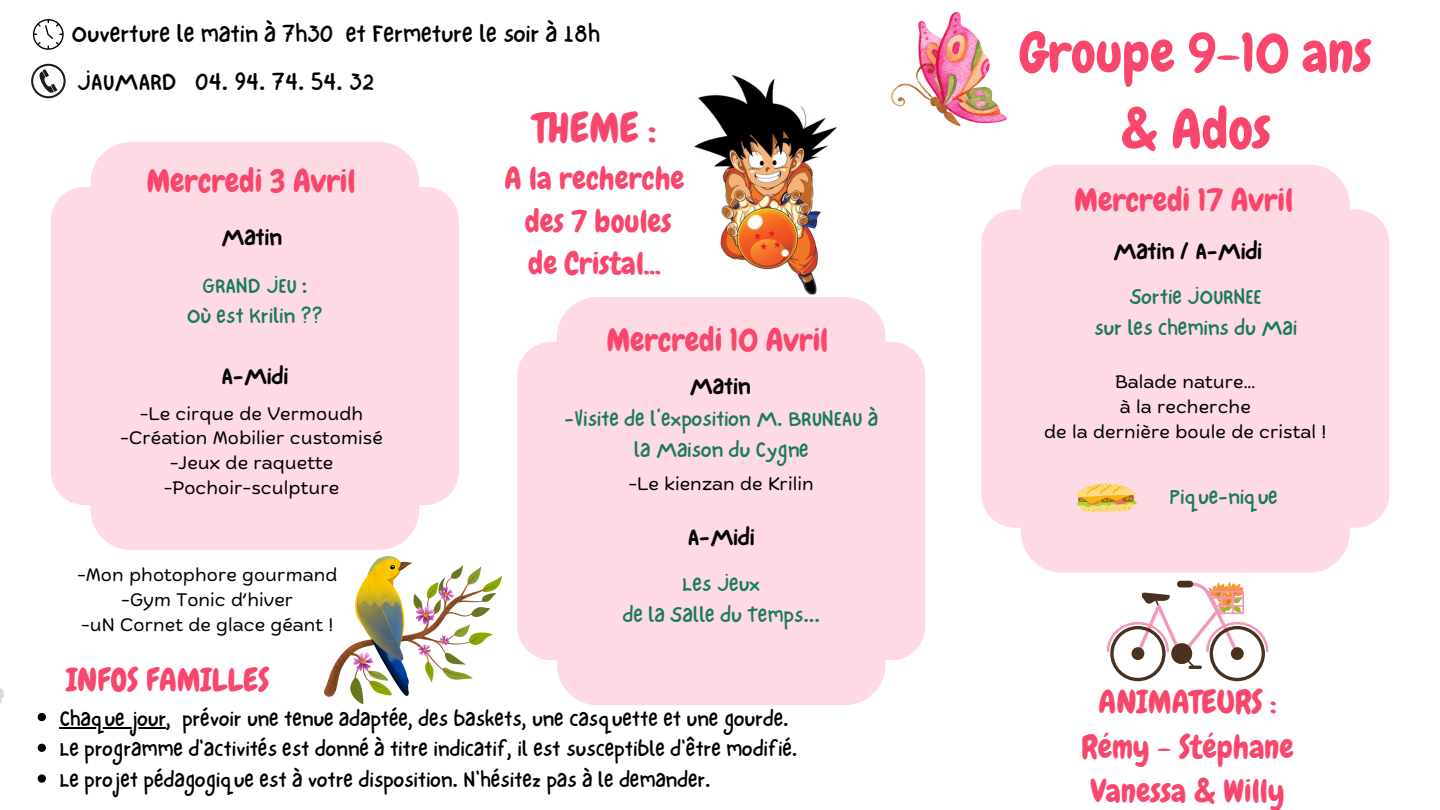
<style>
.page{position:relative;width:1440px;height:810px;background:#fff}
.page>*{position:absolute;margin:0;border:0;box-sizing:border-box;transform-origin:0 0}
.t1{font:54.8px/76.6px "Chewy";color:#f9476b;text-align:center}
.t2{font:41px "Chewy";color:#f9476b}
.t3{font:32px/44.2px "Chewy";color:#f9476b;text-align:center}
.t4{font:31px/42.8px "Chewy";color:#f9476b;text-align:center}
.t5{font:25px "NF One Little Font Regular";color:#000}
.t6{font:24px "NF One Little Font Bold";color:#020202}
.t7{font:22px "NF One Little Font Regular";color:#000}
.t8{font:22px/30.8px "NF One Little Font Regular";color:#1a795c;text-align:center}
.t9{font:18px "Biski";color:#000}
</style>
<div class="page">
<svg style="left:33px;top:19px;width:31px;height:31px"></svg>
<svg style="left:31px;top:64px;width:35px;height:34px"></svg>
<svg style="left:0;top:688px;width:4px;height:16px"></svg>
<div style="left:51px;top:142px;width:408px;height:408px;background:#fddae4"></div>
<img style="left:694px;top:75px;width:142px;height:219px">
<div style="left:517px;top:297px;width:408px;height:408px;background:#fddae4"></div>
<div style="left:981px;top:165px;width:408px;height:408px;background:#fddae4"></div>
<svg style="left:1077px;top:483px;width:60px;height:29px;background:#eec66e"></svg>
<img style="left:891px;top:12px;width:116px;height:113px">
<img style="left:324px;top:557px;width:177px;height:146px">
<svg style="left:1107px;top:581px;width:161px;height:100px"></svg>
<div style="left:1177px;top:581px;width:16px;height:6px;background:#48311f;border-radius:3px"></div>
<svg style="left:38px;top:713px;width:8px;height:8px"></svg>
<hr style="left:59px;top:727px;width:107px;height:2px;background:#000">
<svg style="left:38px;top:744px;width:8px;height:8px"></svg>
<svg style="left:38px;top:774px;width:8px;height:9px"></svg>
<p class="t5" style="left:72px;top:18px;width:530px">Ouverture le matin à 7h30 et Fermeture le soir à 18h</p>
<h5 class="t5" style="left:77px;top:66px;width:299px">JAUMARD 04. 94. 74. 54. 32</h5>
<h4 class="t3" style="left:146px;top:159px;width:211px">Mercredi 3 Avril</h4>
<p class="t6" style="left:221px;top:222px;width:62px">Matin</p>
<p class="t8" style="left:202px;top:270px;width:107px">GRAND JEU :</p>
<p class="t8" style="left:187px;top:300px;width:137px">Où est Krilin ??</p>
<p class="t6" style="left:222px;top:362px;width:68px">A-Midi</p>
<p class="t9" style="left:140px;top:406px;width:225px">-Le cirque de Vermoudh</p>
<h3 class="t9" style="left:120px;top:431px;width:264px">-Création Mobilier customisé</h3>
<h5 class="t9" style="left:170px;top:456px;width:165px">-Jeux de raquette</h5>
<p class="t9" style="left:164px;top:480px;width:177px">-Pochoir-sculpture</p>
<h5 class="t9" style="left:77px;top:568px;width:262px">-Mon photophore gourmand</h5>
<p class="t9" style="left:121px;top:593px;width:174px">-Gym Tonic d’hiver</p>
<p class="t9" style="left:81px;top:617px;width:254px">-uN Cornet de glace géant !</p>
<h5 class="t3" style="left:66px;top:658px;width:205px">INFOS FAMILLES</h5>
<h1 class="t2" style="left:533px;top:102px;width:125px">THEME :</h1>
<h1 class="t4" style="left:505px;top:157px;width:181px">A la recherche des 7 boules de Cristal...</h1>
<p class="t3" style="left:606px;top:318px;width:224px">Mercredi 10 Avril</p>
<p class="t6" style="left:690px;top:371px;width:62px">Matin</p>
<h5 class="t8" style="left:564px;top:403px;width:315px">-Visite de l’exposition M. BRUNEAU à la Maison du Cygne</h5>
<p class="t9" style="left:628px;top:476px;width:187px">-Le kienzan de Krilin</p>
<p class="t6" style="left:688px;top:523px;width:68px">A-Midi</p>
<p class="t8" style="left:682px;top:568px;width:79px">Les Jeux</p>
<p class="t8" style="left:622px;top:599px;width:199px">de la Salle du Temps...</p>
<p class="t7" style="left:59px;top:705px;width:731px">Chaque jour, prévoir une tenue adaptée, des baskets, une casquette et une gourde.</p>
<h3 class="t7" style="left:59px;top:736px;width:740px">Le programme d'activités est donné à titre indicatif, il est susceptible d'être modifié.</h3>
<h3 class="t7" style="left:59px;top:767px;width:653px">Le projet pédagogique est à votre disposition. N'hésitez pas à le demander.</h3>
<p class="t1" style="left:1020px;top:15px;width:354px">Groupe 9-10 ans &amp; Ados</p>
<p class="t3" style="left:1074px;top:178px;width:221px">Mercredi 17 Avril</p>
<p class="t6" style="left:1113px;top:236px;width:150px">Matin / A-Midi</p>
<p class="t8" style="left:1129px;top:281px;width:134px">Sortie JOURNEE</p>
<p class="t8" style="left:1094px;top:312px;width:205px">sur les chemins du Mai</p>
<p class="t9" style="left:1115px;top:375px;width:142px">Balade nature...</p>
<p class="t9" style="left:1120px;top:400px;width:133px">à la recherche</p>
<p class="t9" style="left:1044px;top:424px;width:284px">de la dernière boule de cristal !</p>
<h3 class="t8" style="left:1170px;top:481px;width:110px">Pique-nique</h3>
<p class="t3" style="left:1081px;top:681px;width:214px">ANIMATEURS :<br>Rémy - Stéphane<br>Vanessa &amp; Willy</p>
</div>
